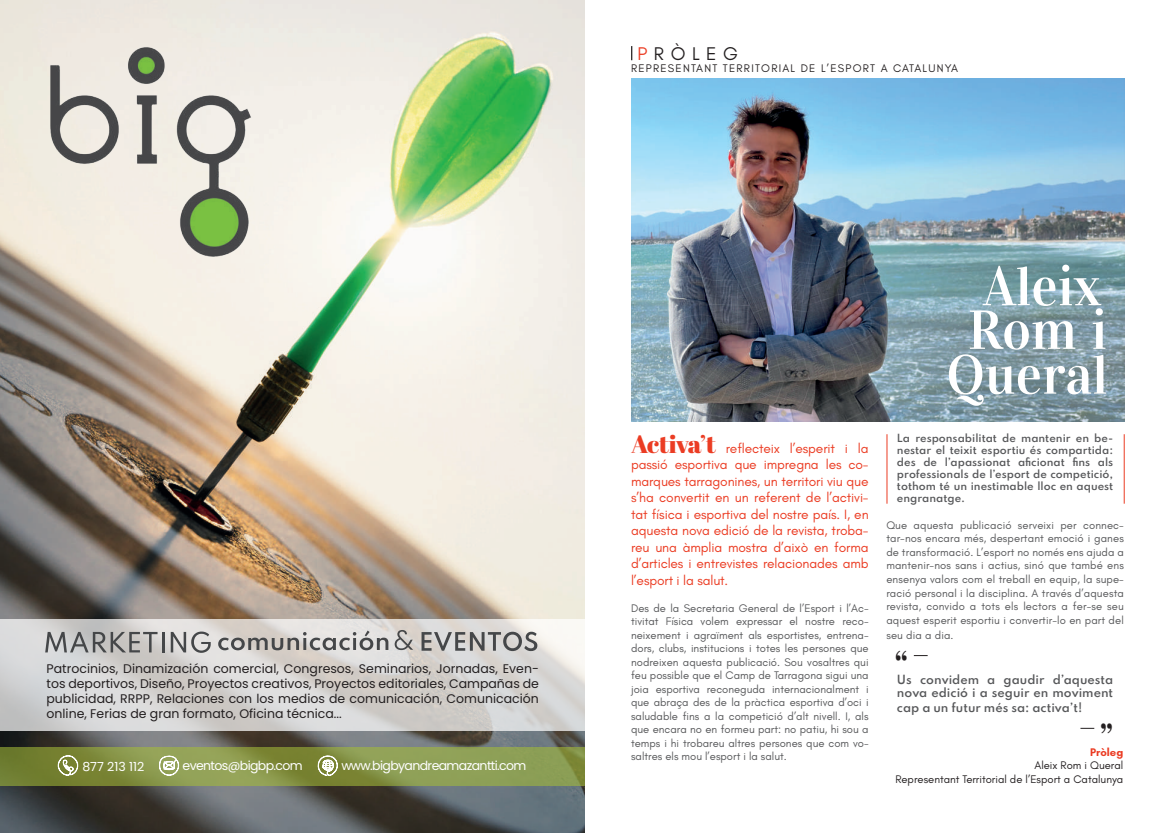
<style>
.page{position:relative;width:1170px;height:833px;background:#fff}
.page>*{position:absolute;margin:0;border:0;box-sizing:border-box;transform-origin:0 0}
.t1{font:55px/44.8px "Vidaloka";color:#fff;text-align:center}
.t2{font:37.5px "Vidaloka";color:#231f20}
.t3{font:18.75px "Glacial Indifference";letter-spacing:.35em;color:#231f20}
.t4{font:13.75px/16.5px "Glacial Indifference";letter-spacing:-.01em;color:#eb3c23;text-align:justify}
.t5{font:12.5px/15px "Poppins";color:#231f20;text-align:justify}
.t6{font:12.5px "Poppins";letter-spacing:-.05em;color:#fff}
.t7{font:12.5px "Poppins";color:#fff}
.t8{font:11.25px/13.5px "Glacial Indifference";letter-spacing:.01em;color:#57585a;text-align:justify}
.t9{font:600 11.25px/13.5px "Spartan";color:#57585a}
.t10{font:11.25px/13.5px "Glacial Indifference";color:#231f20;text-align:right}
.t11{font:11.25px "Glacial Indifference";letter-spacing:.11em;color:#231f20}
.t12{font:700 11.25px "Glacial Indifference";color:#eb3c23}
.t13{font:600 10px/12px "Spartan";color:#57585a;text-align:justify}
.s1{color:#eb3c23}
.s2{font-family:"Abril Fatface";font-size:25px}
</style>
<div class="page">
<img style="left:0;top:0;width:585px;height:833px">
<svg style="left:0;top:619px;width:585px;height:112px"></svg>
<svg style="left:0;top:747px;width:585px;height:38px;fill:#8b9d54"></svg>
<svg style="left:45px;top:632px;width:112px;height:20px"></svg>
<hr style="left:162px;top:632px;width:2px;height:20px;background:#454749">
<svg style="left:171px;top:631px;width:40px;height:22px"></svg>
<svg style="left:218px;top:630px;width:170px;height:20px"></svg>
<svg style="left:421px;top:631px;width:116px;height:20px"></svg>
<svg style="left:394px;top:630px;width:19px;height:20px"></svg>
<img style="left:43px;top:45px;width:217px;height:218px">
<svg style="left:317px;top:755px;width:20px;height:21px"></svg>
<svg style="left:159px;top:755px;width:20px;height:20px"></svg>
<svg style="left:58px;top:755px;width:20px;height:20px"></svg>
<img style="left:631px;top:78px;width:493px;height:344px">
<svg style="left:631px;top:46px;width:1px;height:14px"></svg>
<hr style="left:886px;top:434px;width:1px;height:70px;background:#eb3c23">
<hr style="left:1123px;top:434px;width:1px;height:70px;background:#eb3c23">
<svg style="left:913px;top:655px;width:14px;height:1px"></svg>
<svg style="left:1080px;top:728px;width:14px;height:1px"></svg>
<p class="t5" style="left:47px;top:661px;width:494px">Patrocinios, Dinamización comercial, Congresos, Seminarios, Jornadas, Even&shy;tos deportivos, Diseño, Proyectos creativos, Proyectos editoriales, Campañas de publicidad, RRPP, Relaciones con los medios de comunicación, Comunicación online, Ferias de gran formato, Oficina técnica...</p>
<p class="t7" style="left:82px;top:759px;width:63px">877 213 112</p>
<p class="t6" style="left:182px;top:758px;width:122px">eventos@bigbp.com</p>
<p class="t6" style="left:341px;top:758px;width:187px">www.bigbyandreamazantti.com</p>
<h3 class="t3" style="left:637px;top:43px;width:102px"><span class="s1">P</span>RÒLEG</h3>
<p class="t11" style="left:631px;top:62px;width:328px">REPRESENTANT TERRITORIAL DE L’ESPORT A CATALUNYA</p>
<h1 class="t1" style="left:982px;top:264px;width:120px">Aleix</h1>
<p class="t4" style="left:631px;top:440px;width:239px"><span class="s2">Activa’t</span> reflecteix l’esperit i la passió esportiva que impregna les co&shy;marques tarragonines, un territori viu que s’ha convertit en un referent de l’activi&shy;tat física i esportiva del nostre país. I, en aquesta nova edició de la revista, troba&shy;reu una àmplia mostra d’això en forma d’articles i entrevistes relacionades amb l’esport i la salut.</p>
<p class="t8" style="left:631px;top:601px;width:239px">Des de la Secretaria General de l’Esport i l’Ac&shy;tivitat Física volem expressar el nostre reco&shy;neixement i agraïment als esportistes, entrena&shy;dors, clubs, institucions i totes les persones que nodreixen aquesta publicació. Sou vosaltres qui feu possible que el Camp de Tarragona sigui una joia esportiva reconeguda internacionalment i que abraça des de la pràctica esportiva d’oci i saludable fins a la competició d’alt nivell. I, als que encara no en formeu part: no patiu, hi sou a temps i hi trobareu altres persones que com vo&shy;saltres els mou l’esport i la salut.</p>
<h1 class="t1" style="left:946px;top:308px;width:163px">Rom i<br>Queral</h1>
<p class="t13" style="left:896px;top:431px;width:218px">La responsabilitat de mantenir en be&shy;nestar el teixit esportiu és compartida: des de l’apassionat aficionat fins als professionals de l’esport de competició, tothom té un inestimable lloc en aquest engranatge.</p>
<p class="t8" style="left:886px;top:518px;width:239px">Que aquesta publicació serveixi per connec&shy;tar-nos encara més, despertant emoció i ganes de transformació. L’esport no només ens ajuda a mantenir-nos sans i actius, sinó que també ens ensenya valors com el treball en equip, la supe&shy;ració personal i la disciplina. A través d’aquesta revista, convido a tots els lectors a fer-se seu aquest esperit esportiu i convertir-lo en part del</p>
<p class="t8" style="left:886px;top:628px;width:69px">seu dia a dia.</p>
<p class="t9" style="left:896px;top:672px;width:218px">Us convidem a gaudir d’aquesta nova edició i a seguir en moviment</p>
<p class="t9" style="left:896px;top:701px;width:187px">cap a un futur més sa: activa’t!</p>
<p class="t12" style="left:1089px;top:745px;width:35px">Pròleg</p>
<p class="t10" style="left:895px;top:759px;width:229px">Aleix Rom i Queral<br>Representant Territorial de l’Esport a Catalunya</p>
<h2 class="t2" style="left:894px;top:641px;width:15px">“</h2>
<h2 class="t2" style="left:1113px;top:742px;width:15px;rotate:-180deg">“</h2>
</div>
